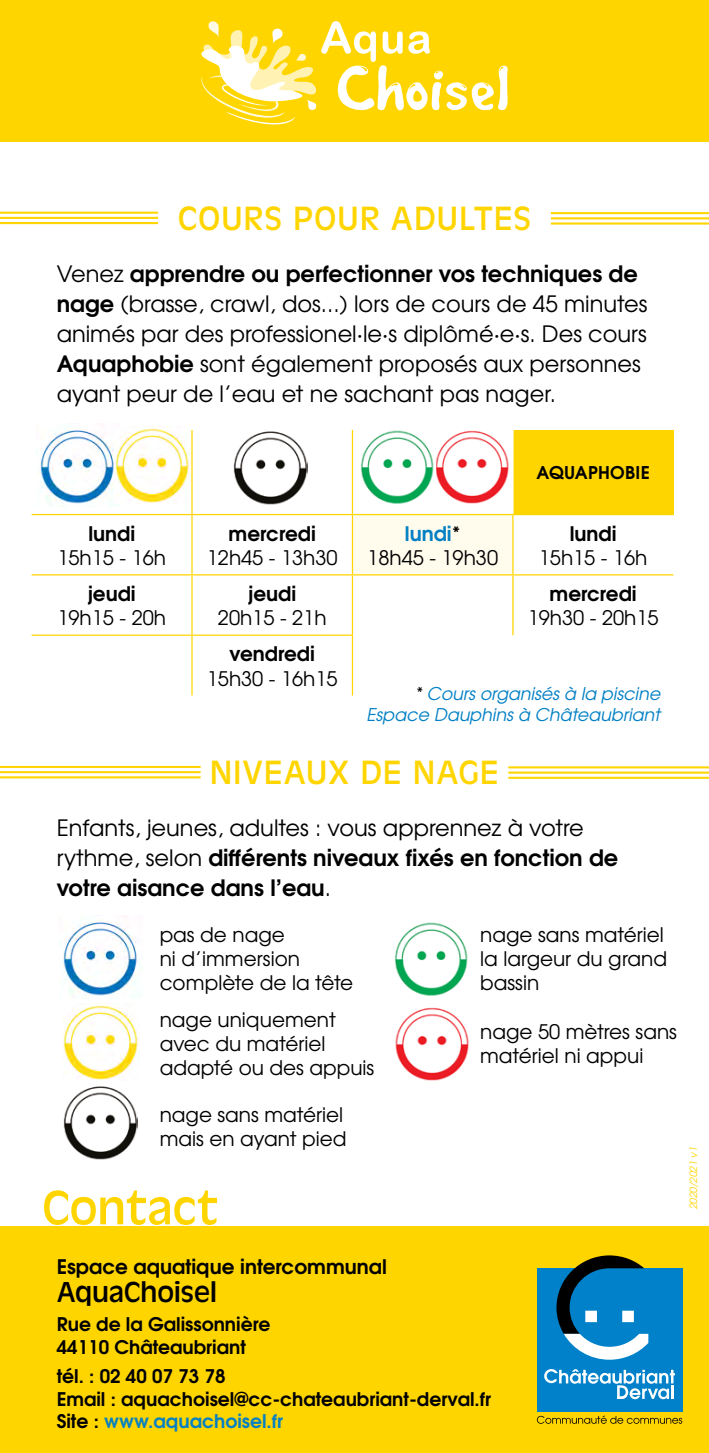
<style>
.page{position:relative;width:709px;height:1453px;background:#fff}
.page>*{position:absolute;margin:0;border:0;box-sizing:border-box;transform-origin:0 0}
.t1{font:50px "Antique Oli";color:#ffd500}
.t2{font:35px "Antique Oli";letter-spacing:.04em;color:#ffd500}
.t3{font:30px "Antique Oli";color:#000}
.t4{font:22.5px/30px "Te X Gyre Adventor";color:#000}
.t5{font:20px/24px "Te X Gyre Adventor";color:#000}
.t6{font:700 20px "Te X Gyre Adventor";color:#000}
.t7{font:700 20px "Te X Gyre Adventor";color:#0380c4}
.t8{font:700 18.75px "Te X Gyre Adventor";color:#000}
.t9{font:700 18.75px "Te X Gyre Adventor";color:#0380c4}
.t10{font:italic 17.5px/21px "Te X Gyre Adventor";color:#0380c4;text-align:right}
.t11{font:700 17.5px "Te X Gyre Adventor";letter-spacing:.015em;color:#000}
.t12{font:italic 10px "Te X Gyre Adventor";color:#ffd500}
.s1{font-weight:700}
.s2{color:#000}
</style>
<div class="page">
<div style="left:0;top:0;width:709px;height:142px;background:#ffd500"></div>
<svg style="left:201px;top:21px;width:306px;height:103px"></svg>
<img style="left:59px;top:920px;width:81px;height:76px">
<img style="left:64px;top:1086px;width:74px;height:74px">
<img style="left:395px;top:1007px;width:74px;height:74px">
<img style="left:62px;top:1003px;width:77px;height:77px">
<img style="left:394px;top:922px;width:74px;height:74px">
<img style="left:436px;top:430px;width:73px;height:74px">
<img style="left:360px;top:430px;width:74px;height:74px">
<img style="left:234px;top:431px;width:74px;height:74px">
<img style="left:36px;top:428px;width:78px;height:76px">
<img style="left:114px;top:426px;width:77px;height:77px">
<div style="left:513px;top:430px;width:160px;height:84px;background:#ffd500"></div>
<div style="left:352px;top:514px;width:161px;height:61px;background:#fffbed"></div>
<hr style="left:32px;top:514px;width:160px;height:1px;background:#ffd500">
<hr style="left:192px;top:514px;width:160px;height:1px;background:#ffd500">
<hr style="left:191px;top:515px;width:2px;height:59px;background:#ffd500">
<hr style="left:352px;top:514px;width:161px;height:1px;background:#ffd500">
<hr style="left:352px;top:515px;width:1px;height:59px;background:#ffd500">
<hr style="left:513px;top:514px;width:160px;height:1px;background:#ffd500">
<hr style="left:512px;top:515px;width:1px;height:59px;background:#ffd500">
<hr style="left:32px;top:574px;width:160px;height:1px;background:#ffd500">
<hr style="left:192px;top:574px;width:160px;height:1px;background:#ffd500">
<hr style="left:191px;top:575px;width:2px;height:59px;background:#ffd500">
<hr style="left:352px;top:574px;width:161px;height:1px;background:#ffd500">
<hr style="left:352px;top:575px;width:1px;height:59px;background:#ffd500">
<hr style="left:513px;top:574px;width:160px;height:1px;background:#ffd500">
<hr style="left:512px;top:575px;width:1px;height:60px;background:#ffd500">
<hr style="left:32px;top:634px;width:160px;height:2px;background:#ffd500">
<hr style="left:192px;top:634px;width:161px;height:2px;background:#ffd500">
<hr style="left:191px;top:636px;width:2px;height:59px;background:#ffd500">
<hr style="left:352px;top:636px;width:1px;height:59px;background:#ffd500">
<hr style="left:191px;top:430px;width:2px;height:84px;background:#ffd500">
<hr style="left:352px;top:430px;width:1px;height:84px;background:#ffd500">
<div style="left:0;top:1226px;width:709px;height:227px;background:#ffd500"></div>
<div style="left:537px;top:1268px;width:145px;height:143px;background:#0081c9"></div>
<svg style="left:556px;top:1255px;width:92px;height:104px"></svg>
<svg style="left:537px;top:1415px;width:145px;height:9px"></svg>
<svg style="left:544px;top:1369px;width:131px;height:30px"></svg>
<hr style="left:0;top:212px;width:158px;height:2px;background:#ffd500">
<hr style="left:0;top:217px;width:158px;height:2px;background:#ffd500">
<hr style="left:0;top:222px;width:158px;height:2px;background:#ffd500">
<hr style="left:551px;top:212px;width:158px;height:2px;background:#ffd500">
<hr style="left:551px;top:217px;width:158px;height:2px;background:#ffd500">
<hr style="left:551px;top:222px;width:158px;height:3px;background:#ffd500">
<hr style="left:0;top:766px;width:201px;height:2px;background:#ffd500">
<hr style="left:0;top:771px;width:201px;height:2px;background:#ffd500">
<hr style="left:0;top:776px;width:201px;height:2px;background:#ffd500">
<hr style="left:508px;top:766px;width:201px;height:2px;background:#ffd500">
<hr style="left:508px;top:771px;width:201px;height:3px;background:#ffd500">
<hr style="left:508px;top:777px;width:201px;height:2px;background:#ffd500">
<p class="t2" style="left:178px;top:199px;width:354px">COURS POUR ADULTES</p>
<p class="t4" style="left:57px;top:258px;width:592px">Venez <span class="s1">apprendre ou perfectionner vos techniques de nage</span> (brasse, crawl, dos...) lors de cours de 45 minutes animés par des professionel·le·s diplômé·e·s. Des cours <span class="s1">Aquaphobie</span> sont également proposés aux personnes ayant peur de l’eau et ne sachant pas nager.</p>
<p class="t11" style="left:536px;top:458px;width:115px">AQUAPHOBIE</p>
<p class="t6" style="left:88px;top:516px;width:48px">lundi</p>
<p class="t5" style="left:57px;top:544px;width:110px">15h15 - 16h</p>
<p class="t6" style="left:88px;top:576px;width:49px">jeudi</p>
<p class="t5" style="left:57px;top:604px;width:110px">19h15 - 20h</p>
<p class="t6" style="left:229px;top:516px;width:89px">mercredi</p>
<p class="t5" style="left:207px;top:544px;width:132px">12h45 - 13h30</p>
<p class="t6" style="left:248px;top:576px;width:49px">jeudi</p>
<p class="t5" style="left:218px;top:604px;width:110px">20h15 - 21h</p>
<p class="t6" style="left:229px;top:637px;width:87px">vendredi</p>
<p class="t5" style="left:207px;top:665px;width:132px">15h30 - 16h15</p>
<p class="t7" style="left:405px;top:516px;width:57px">lundi<span class="s2">*</span></p>
<p class="t5" style="left:367px;top:544px;width:132px">18h45 - 19h30</p>
<p class="t6" style="left:569px;top:516px;width:48px">lundi</p>
<p class="t5" style="left:539px;top:544px;width:110px">15h15 - 16h</p>
<p class="t6" style="left:549px;top:576px;width:89px">mercredi</p>
<p class="t5" style="left:528px;top:604px;width:132px">19h30 - 20h15</p>
<p class="t10" style="left:367px;top:682px;width:295px"><span class="s2">*</span> Cours organisés à la piscine<br>Espace Dauphins à Châteaubriant</p>
<p class="t2" style="left:210px;top:753px;width:290px">NIVEAUX DE NAGE</p>
<p class="t4" style="left:57px;top:812px;width:563px">Enfants, jeunes, adultes : vous apprennez à votre rythme, selon <span class="s1">différents niveaux fixés en fonction de votre aisance dans l’eau</span>.</p>
<p class="t5" style="left:160px;top:922px;width:195px">pas de nage<br>ni d’immersion complète de la tête</p>
<p class="t5" style="left:160px;top:1006px;width:216px">nage uniquement avec du matériel adapté ou des appuis</p>
<p class="t5" style="left:160px;top:1101px;width:188px">nage sans matériel mais en ayant pied</p>
<p class="t5" style="left:480px;top:922px;width:188px">nage sans matériel la largeur du grand bassin</p>
<p class="t5" style="left:480px;top:1018px;width:198px">nage 50 mètres sans matériel ni appui</p>
<p class="t1" style="left:43px;top:1180px;width:177px">Contact</p>
<p class="t6" style="left:57px;top:1249px;width:331px">Espace aquatique intercommunal</p>
<p class="t3" style="left:57px;top:1275px;width:161px">AquaChoisel</p>
<p class="t8" style="left:57px;top:1308px;width:215px">Rue de la Galissonnière</p>
<p class="t8" style="left:57px;top:1330px;width:191px">44110 Châteaubriant</p>
<p class="t8" style="left:57px;top:1360px;width:170px">tél. : 02 40 07 73 78</p>
<p class="t8" style="left:57px;top:1382px;width:436px">Email : aquachoisel@cc-chateaubriant-derval.fr</p>
<p class="t9" style="left:57px;top:1405px;width:228px"><span class="s2">Site :</span> www.aquachoisel.fr</p>
<p class="t12" style="left:685px;top:1209px;width:64px;rotate:-90deg">2020/2021 v1</p>
</div>
